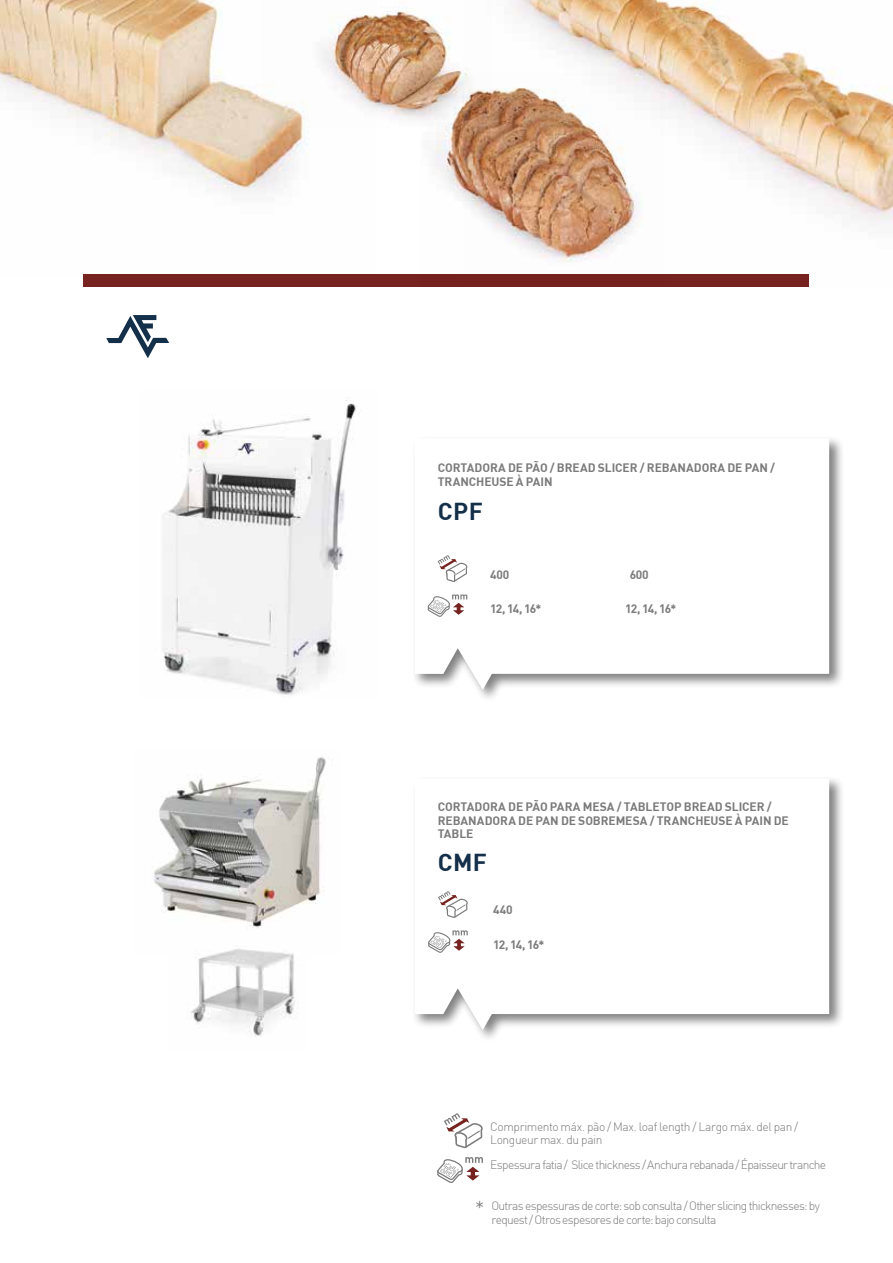
<style>
.page{position:relative;width:893px;height:1263px;background:#fff}
.page>*{position:absolute;margin:0;border:0;box-sizing:border-box;transform-origin:0 0}
.t1{font:700 24px "DIN";letter-spacing:.02em;color:#132f4a}
.t2{font:300 12px/13.5px "DIN";letter-spacing:-.05em;color:#7c7b7b}
.t3{font:700 12px/13.5px "DIN";letter-spacing:-.005em;color:#7c7b7b}
.s1{font-size:21px}
</style>
<div class="page">
<img style="left:0;top:0;width:309px;height:278px">
<img style="left:511px;top:0;width:382px;height:224px">
<div style="left:84px;top:274px;width:725px;height:13px;background:#762320"></div>
<img style="left:435px;top:73px;width:229px;height:189px">
<img style="left:262px;top:0;width:229px;height:127px">
<img style="left:154px;top:757px;width:172px;height:171px">
<img style="left:191px;top:949px;width:107px;height:88px">
<img style="left:162px;top:398px;width:194px;height:297px">
<div style="left:412px;top:435px;width:432px;height:269px;background:#000;opacity:.5"></div>
<svg style="left:415px;top:438px;width:414px;height:252px"></svg>
<div style="left:412px;top:776px;width:432px;height:268px;background:#000;opacity:.5"></div>
<svg style="left:415px;top:778px;width:414px;height:252px"></svg>
<svg style="left:428px;top:930px;width:40px;height:23px"></svg>
<svg style="left:438px;top:891px;width:30px;height:27px"></svg>
<svg style="left:437px;top:1157px;width:46px;height:26px"></svg>
<svg style="left:444px;top:1113px;width:39px;height:35px"></svg>
<svg style="left:428px;top:594px;width:39px;height:23px"></svg>
<svg style="left:438px;top:555px;width:29px;height:27px"></svg>
<svg style="left:106px;top:315px;width:63px;height:43px"></svg>
<p class="t3" style="left:438px;top:461px;width:339px">CORTADORA DE PÃO / BREAD SLICER / REBANADORA DE PAN /<br>TRANCHEUSE À PAIN</p>
<h1 class="t1" style="left:438px;top:495px;width:47px">CPF</h1>
<p class="t3" style="left:490px;top:567px;width:21px">400</p>
<p class="t3" style="left:630px;top:567px;width:21px">600</p>
<p class="t3" style="left:490px;top:602px;width:53px">12, 14, 16*</p>
<p class="t3" style="left:625px;top:602px;width:53px">12, 14, 16*</p>
<p class="t3" style="left:438px;top:800px;width:353px">CORTADORA DE PÃO PARA MESA / TABLETOP BREAD SLICER /<br>REBANADORA DE PAN DE SOBREMESA / TRANCHEUSE À PAIN DE<br>TABLE</p>
<h1 class="t1" style="left:438px;top:847px;width:51px">CMF</h1>
<p class="t3" style="left:493px;top:903px;width:21px">440</p>
<p class="t3" style="left:493px;top:937px;width:53px">12, 14, 16*</p>
<p class="t2" style="left:490px;top:1119px;width:310px">Comprimento máx. pão / Max. loaf length / Largo máx. del pan /<br>Longueur max. du pain</p>
<p class="t2" style="left:490px;top:1158px;width:337px">Espessura fatia / Slice thickness / Anchura rebanada / Épaisseur tranche</p>
<p class="t2" style="left:491px;top:1199px;width:330px;text-indent:-16px"><span class="s1">*</span> Outras espessuras de corte: sob consulta / Other slicing thicknesses: by request / Otros espesores de corte: bajo consulta</p>
</div>
